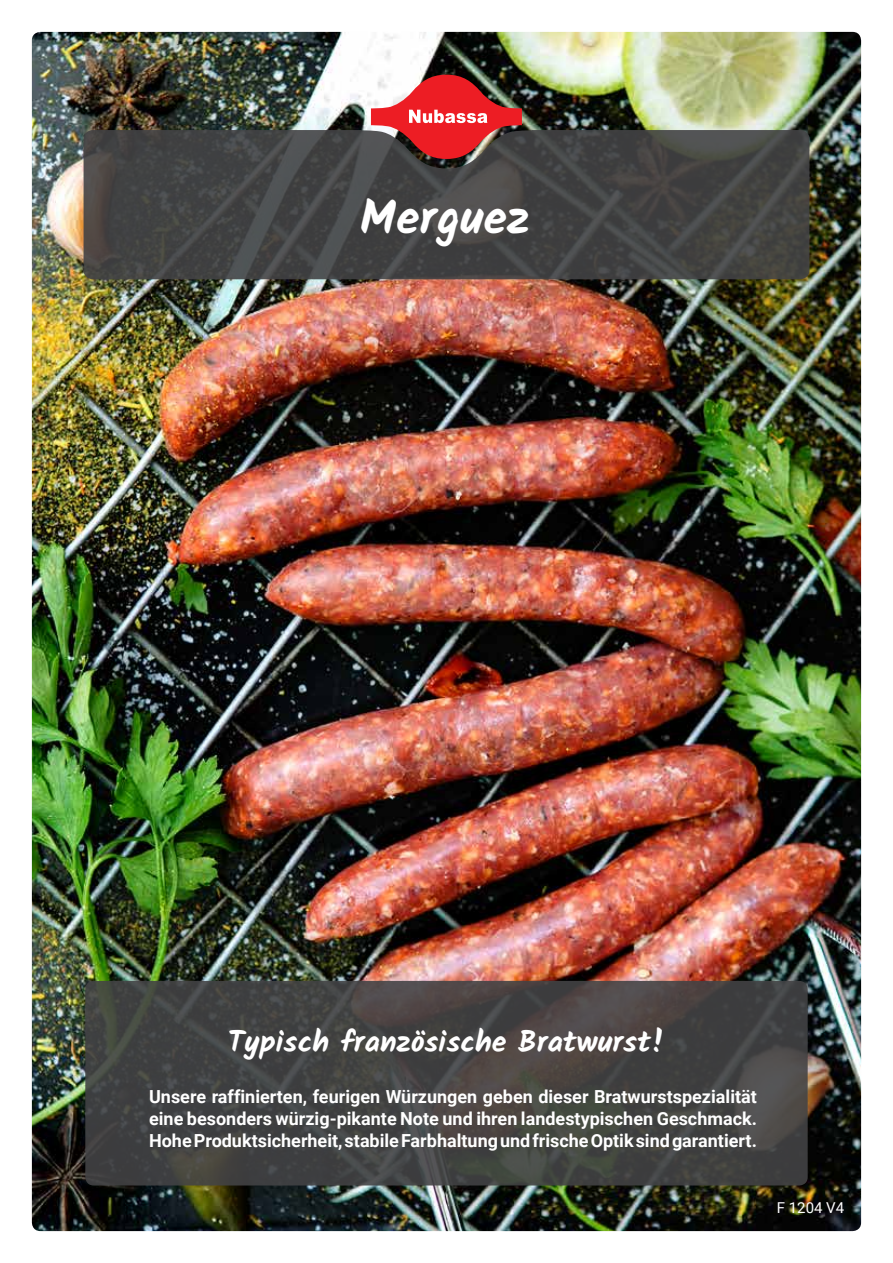
<style>
.page{position:relative;width:893px;height:1263px;background:#fff}
.page>*{position:absolute;margin:0;border:0;box-sizing:border-box;transform-origin:0 0}
.t1{font:700 48px "Kalam";color:#fff}
.t2{font:700 30px "Kalam";color:#fff}
.t3{font:700 18px/21.6px "Roboto";color:#fff;text-align:justify}
.t4{font:15px "Roboto";color:#fff}
</style>
<div class="page">
<img style="left:32px;top:32px;width:829px;height:1199px">
<svg style="left:371px;top:75px;width:151px;height:55px"></svg>
<svg style="left:84px;top:130px;width:725px;height:149px;background:#474444"></svg>
<svg style="left:85px;top:981px;width:723px;height:204px;background:#444443"></svg>
<h1 class="t1" style="left:360px;top:189px;width:171px">Merguez</h1>
<h2 class="t2" style="left:228px;top:1024px;width:439px">Typisch französische Bratwurst!</h2>
<p class="t3" style="left:149px;top:1085px;width:609px">Unsere raffinierten, feurigen Würzungen geben dieser Bratwurstspezialität eine besonders würzig-pikante Note und ihren landestypischen Geschmack.<br>Hohe Produktsicherheit, stabile Farbhaltung und frische Optik sind garantiert.</p>
<p class="t4" style="left:777px;top:1197px;width:69px">F 1204 V4</p>
</div>
